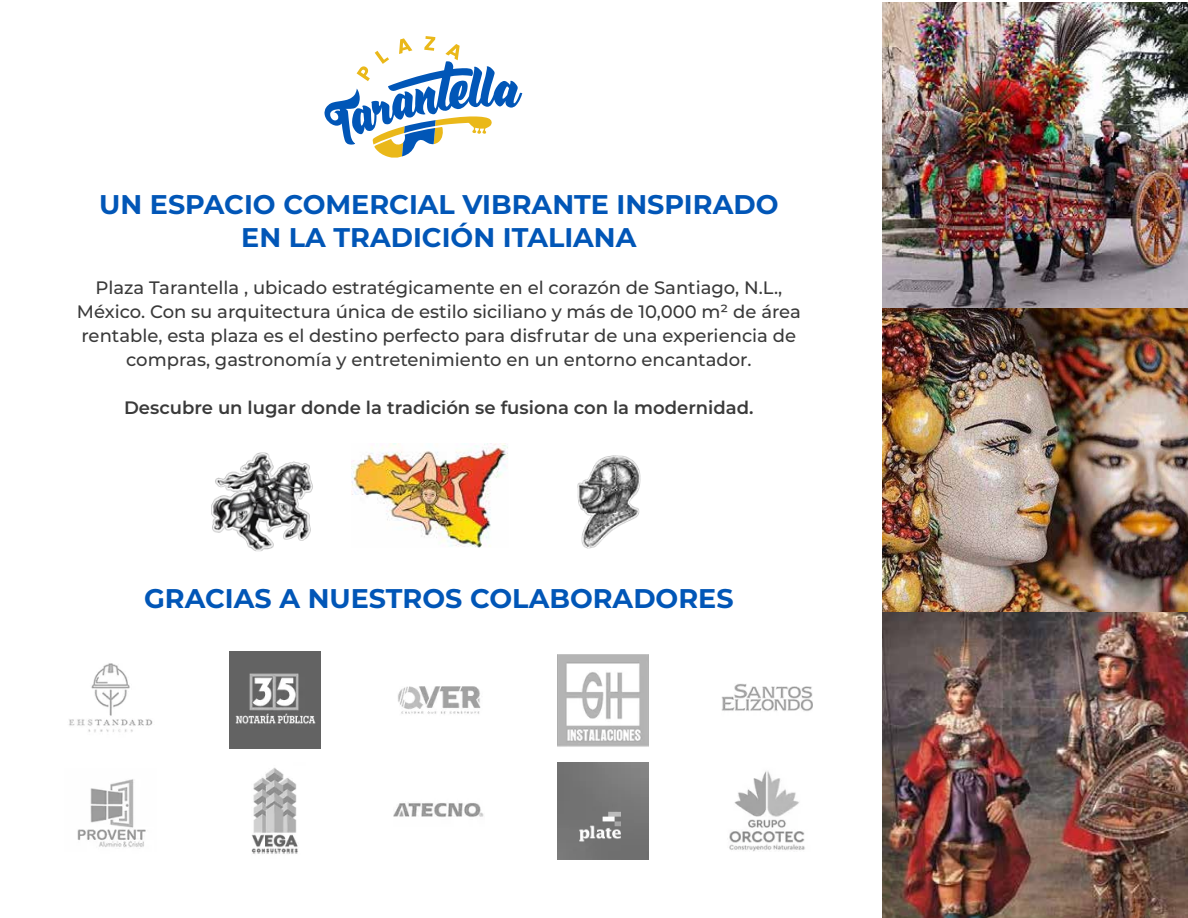
<style>
.page{position:relative;width:1188px;height:918px;background:#fff}
.page>*{position:absolute;margin:0;border:0;box-sizing:border-box;transform-origin:0 0}
.t1{font:700 27px/32.4px "Montserrat";color:#0156b7;text-align:center}
.t2{font:500 18px/24px "Montserrat";color:#3a3a3a;text-align:center}
.t3{font:600 18px "Montserrat";color:#3a3a3a}
</style>
<div class="page">
<svg style="left:324px;top:36px;width:198px;height:122px"></svg>
<img style="left:882px;top:3px;width:306px;height:609px">
<img style="left:882px;top:612px;width:306px;height:306px">
<img style="left:69px;top:663px;width:84px;height:70px">
<img style="left:229px;top:651px;width:92px;height:97px">
<img style="left:398px;top:686px;width:83px;height:28px">
<img style="left:557px;top:654px;width:92px;height:93px">
<img style="left:721px;top:684px;width:92px;height:27px">
<img style="left:77px;top:779px;width:69px;height:69px">
<img style="left:251px;top:768px;width:47px;height:86px">
<img style="left:393px;top:802px;width:91px;height:15px">
<img style="left:557px;top:763px;width:92px;height:97px">
<img style="left:729px;top:771px;width:76px;height:81px">
<img style="left:352px;top:443px;width:156px;height:104px">
<img style="left:211px;top:452px;width:102px;height:100px">
<img style="left:577px;top:455px;width:64px;height:94px">
<h1 class="t1" style="left:99px;top:187px;width:681px">UN ESPACIO COMERCIAL VIBRANTE INSPIRADO<br>EN LA TRADICIÓN ITALIANA</h1>
<p class="t2" style="left:77px;top:275px;width:725px">Plaza Tarantella , ubicado estratégicamente en el corazón de Santiago, N.L., México. Con su arquitectura única de estilo siciliano y más de 10,000 m² de área rentable, esta plaza es el destino perfecto para disfrutar de una experiencia de compras, gastronomía y entretenimiento en un entorno encantador.</p>
<p class="t3" style="left:124px;top:395px;width:631px">Descubre un lugar donde la tradición se fusiona con la modernidad.</p>
<h1 class="t1" style="left:144px;top:581px;width:591px">GRACIAS A NUESTROS COLABORADORES</h1>
</div>
